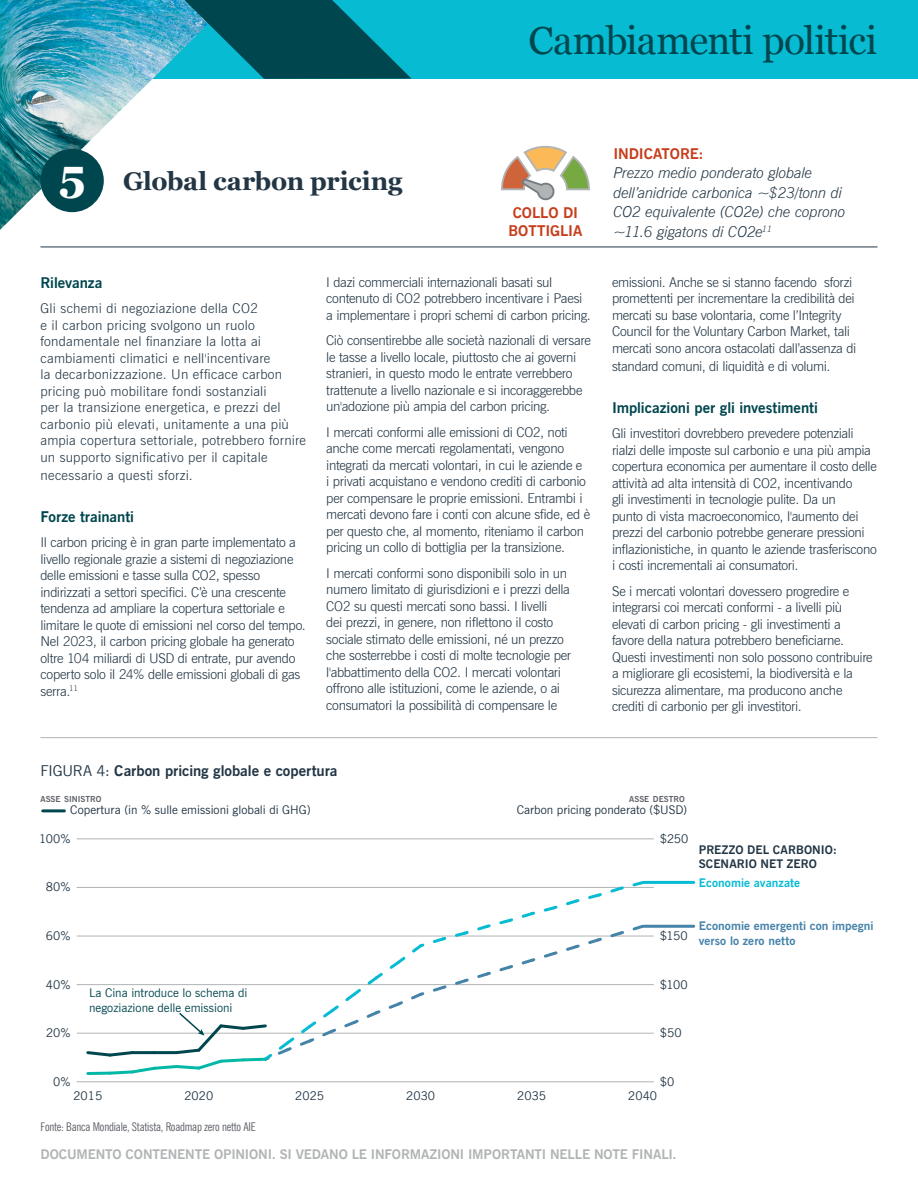
<style>
.page{position:relative;width:918px;height:1188px;background:#fff}
.page>*{position:absolute;margin:0;border:0;box-sizing:border-box;transform-origin:0 0}
.Circle_number{font:700 45px "Georgia Pro";color:#fff}
.Intro_para{font:39px "Georgia";letter-spacing:-.02em;color:#00464e}
.Section_head{font:700 25.5px "Georgia";letter-spacing:-.02em;color:#233645}
.Body_copy{font:italic 300 15px/19.5px "News Gothic BT";letter-spacing:-.01em;color:#233645}
.Section_subhead{font:700 15px "News Gothic BT";letter-spacing:-.005em;color:#00464e}
.Figure_heading{font:700 15px "News Gothic BT";color:#233645}
.Body_copy-2{font:700 15px/18px "News Gothic BT";letter-spacing:-.005em;color:#c63e1c}
.Body_copy-3{font:300 13.5px/16.5px "News Gothic BT";letter-spacing:-.02em;color:#233645}
.Body_copy-4{font:300 13.5px/16.5px "News Gothic BT";letter-spacing:.02em;color:#233645}
.t1{font:700 13.5px "News Gothic BT";letter-spacing:-.01em;color:#b1b4b5}
.t2{font:12px "News Gothic BT";color:#233645}
.t3{font:12px/14.4px "News Gothic BT";color:#00464e}
._8_pt_disclosure{font:condensed 12px "News Gothic BT";letter-spacing:-.015em;color:#5f6369}
.t4{font:700 12px/14.4px "News Gothic BT";letter-spacing:.01em;color:#4583a9}
.t5{font:700 12px/14.4px "News Gothic BT";letter-spacing:.005em;color:#233645}
.t6{font:700 12px "News Gothic BT";letter-spacing:.01em;color:#07bbd3}
.t7{font:700 8.4px "News Gothic BT";color:#5f6369}
.s1{font-weight:400}
</style>
<div class="page">
<div style="left:0;top:0;width:918px;height:79px;background:#07bbd3"></div>
<img style="left:0;top:0;width:184px;height:230px">
<svg style="left:184px;top:0;width:228px;height:79px"></svg>
<hr style="left:40px;top:737px;width:838px;height:1px;background:#b1b4b5">
<hr style="left:40px;top:247px;width:838px;height:1px;background:#233645">
<div style="left:40px;top:149px;width:64px;height:63px;background:#00464e;border-radius:50%"></div>
<svg style="left:501px;top:146px;width:89px;height:54px"></svg>
<hr style="left:644px;top:925px;width:50px;height:3px;background:#4583a9">
<hr style="left:77px;top:1081px;width:577px;height:1px;background:#b1b4b5">
<hr style="left:77px;top:1033px;width:577px;height:1px;background:#b1b4b5">
<hr style="left:77px;top:984px;width:577px;height:1px;background:#b1b4b5">
<hr style="left:77px;top:936px;width:577px;height:1px;background:#b1b4b5">
<hr style="left:77px;top:887px;width:577px;height:1px;background:#b1b4b5">
<hr style="left:77px;top:838px;width:577px;height:1px;background:#b1b4b5">
<hr style="left:43px;top:809px;width:21px;height:3px;background:#00464e">
<svg style="left:84px;top:880px;width:562px;height:195px"></svg>
<hr style="left:644px;top:881px;width:50px;height:3px;background:#07bbd3">
<p class="Circle_number" style="left:59px;top:156px;width:30px">5</p>
<p class="Section_head" style="left:123px;top:162px;width:281px">Global carbon pricing</p>
<p class="Intro_para" style="left:528px;top:12px;width:350px">Cambiamenti politici</p>
<p class="Body_copy-2" style="left:508px;top:204px;width:75px">COLLO DI<br>BOTTIGLIA</p>
<p class="Body_copy-2" style="left:614px;top:144px;width:92px">INDICATORE:</p>
<p class="Body_copy" style="left:614px;top:163px;width:233px">Prezzo medio ponderato globale dell’anidride carbonica ~$23/tonn di<br>CO2 equivalente (CO2e) che coprono ~11.6 gigatons di CO2e<sup>11</sup></p>
<p class="Section_subhead" style="left:40px;top:273px;width:64px">Rilevanza</p>
<p class="Body_copy-4" style="left:40px;top:300px;width:267px">Gli schemi di negoziazione della CO2<br>e il carbon pricing svolgono un ruolo fondamentale nel finanziare la lotta ai cambiamenti climatici e nell'incentivare<br>la decarbonizzazione. Un efficace carbon pricing può mobilitare fondi sostanziali<br>per la transizione energetica, e prezzi del carbonio più elevati, unitamente a una più ampia copertura settoriale, potrebbero fornire un supporto significativo per il capitale</p>
<p class="Body_copy-4" style="left:40px;top:467px;width:154px">necessario a questi sforzi.</p>
<p class="Section_subhead" style="left:40px;top:507px;width:95px">Forze trainanti</p>
<p class="Body_copy-3" style="left:40px;top:534px;width:267px">Il carbon pricing è in gran parte implementato a livello regionale grazie a sistemi di negoziazione delle emissioni e tasse sulla CO2, spesso indirizzati a settori specifici. C’è una crescente tendenza ad ampliare la copertura settoriale e limitare le quote di emissioni nel corso del tempo.<br>Nel 2023, il carbon pricing globale ha generato oltre 104 miliardi di USD di entrate, pur avendo coperto solo il 24% delle emissioni globali di gas serra.<sup>11</sup></p>
<p class="Body_copy-3" style="left:326px;top:274px;width:266px">I dazi commerciali internazionali basati sul contenuto di CO2 potrebbero incentivare i Paesi a implementare i propri schemi di carbon pricing.</p>
<p class="Body_copy-3" style="left:326px;top:332px;width:266px">Ciò consentirebbe alle società nazionali di versare le tasse a livello locale, piuttosto che ai governi stranieri, in questo modo le entrate verrebbero trattenute a livello nazionale e si incoraggerebbe un'adozione più ampia del carbon pricing.</p>
<p class="Body_copy-3" style="left:326px;top:424px;width:265px">I mercati conformi alle emissioni di CO2, noti anche come mercati regolamentati, vengono integrati da mercati volontari, in cui le aziende e<br>i privati acquistano e vendono crediti di carbonio per compensare le proprie emissioni. Entrambi i mercati devono fare i conti con alcune sfide, ed è per questo che, al momento, riteniamo il carbon pricing un collo di bottiglia per la transizione.</p>
<p class="Body_copy-3" style="left:326px;top:565px;width:246px">I mercati conformi sono disponibili solo in un numero limitato di giurisdizioni e i prezzi della CO2 su questi mercati sono bassi. I livelli<br>dei prezzi, in genere, non riflettono il costo sociale stimato delle emissioni, né un prezzo che sosterrebbe i costi di molte tecnologie per l'abbattimento della CO2. I mercati volontari offrono alle istituzioni, come le aziende, o ai consumatori la possibilità di compensare le</p>
<p class="Figure_heading" style="left:40px;top:762px;width:299px"><span class="s1">FIGURA 4:</span> Carbon pricing globale e copertura</p>
<p class="Body_copy-3" style="left:612px;top:274px;width:246px">emissioni. Anche se si stanno facendo sforzi promettenti per incrementare la credibilità dei mercati su base volontaria, come l’Integrity Council for the Voluntary Carbon Market, tali mercati sono ancora ostacolati dall’assenza di</p>
<p class="Body_copy-3" style="left:612px;top:358px;width:220px">standard comuni, di liquidità e di volumi.</p>
<p class="Section_subhead" style="left:612px;top:398px;width:208px">Implicazioni per gli investimenti</p>
<p class="Body_copy-3" style="left:612px;top:425px;width:266px">Gli investitori dovrebbero prevedere potenziali rialzi delle imposte sul carbonio e una più ampia copertura economica per aumentare il costo delle attività ad alta intensità di CO2, incentivando<br>gli investimenti in tecnologie pulite. Da un<br>punto di vista macroeconomico, l'aumento dei prezzi del carbonio potrebbe generare pressioni inflazionistiche, in quanto le aziende trasferiscono i costi incrementali ai consumatori.</p>
<p class="Body_copy-3" style="left:612px;top:583px;width:262px">Se i mercati volontari dovessero progredire e integrarsi coi mercati conformi - a livelli più elevati di carbon pricing - gli investimenti a favore della natura potrebbero beneficiarne.<br>Questi investimenti non solo possono contribuire a migliorare gli ecosistemi, la biodiversità e la sicurezza alimentare, ma producono anche crediti di carbonio per gli investitori.</p>
<p class="t7" style="left:40px;top:794px;width:63px">ASSE SINISTRO</p>
<p class="t2" style="left:70px;top:803px;width:242px">Copertura (in % sulle emissioni globali di GHG)</p>
<p class="t7" style="left:629px;top:794px;width:57px">ASSE DESTRO</p>
<p class="t2" style="left:517px;top:803px;width:172px">Carbon pricing ponderato ($USD)</p>
<p class="t2" style="left:39px;top:831px;width:33px">100%</p>
<p class="t2" style="left:660px;top:831px;width:30px">$250</p>
<p class="t5" style="left:699px;top:842px;width:140px">PREZZO DEL CARBONIO:<br>SCENARIO NET ZERO</p>
<p class="t2" style="left:46px;top:880px;width:26px">80%</p>
<p class="t2" style="left:46px;top:929px;width:26px">60%</p>
<p class="t2" style="left:660px;top:929px;width:29px">$150</p>
<p class="t6" style="left:699px;top:875px;width:103px">Economie avanzate</p>
<p class="t4" style="left:699px;top:919px;width:176px">Economie emergenti con impegni verso lo zero netto</p>
<p class="t2" style="left:46px;top:977px;width:26px">40%</p>
<p class="t3" style="left:89px;top:986px;width:160px">La Cina introduce lo schema di negoziazione delle emissioni</p>
<p class="t2" style="left:660px;top:977px;width:29px">$100</p>
<p class="t2" style="left:46px;top:1026px;width:26px">20%</p>
<p class="t2" style="left:660px;top:1026px;width:23px">$50</p>
<p class="t2" style="left:53px;top:1074px;width:19px">0%</p>
<p class="t2" style="left:660px;top:1074px;width:16px">$0</p>
<p class="t2" style="left:73px;top:1088px;width:30px">2015</p>
<p class="t2" style="left:184px;top:1088px;width:30px">2020</p>
<p class="t2" style="left:295px;top:1088px;width:30px">2025</p>
<p class="t2" style="left:406px;top:1088px;width:30px">2030</p>
<p class="t2" style="left:517px;top:1088px;width:30px">2035</p>
<p class="t2" style="left:628px;top:1088px;width:30px">2040</p>
<p class="_8_pt_disclosure" style="left:40px;top:1119px;width:217px">Fonte: Banca Mondiale, Statista, Roadmap zero netto AIE</p>
<p class="t1" style="left:40px;top:1146px;width:638px">DOCUMENTO CONTENENTE OPINIONI. SI VEDANO LE INFORMAZIONI IMPORTANTI NELLE NOTE FINALI.</p>
</div>
